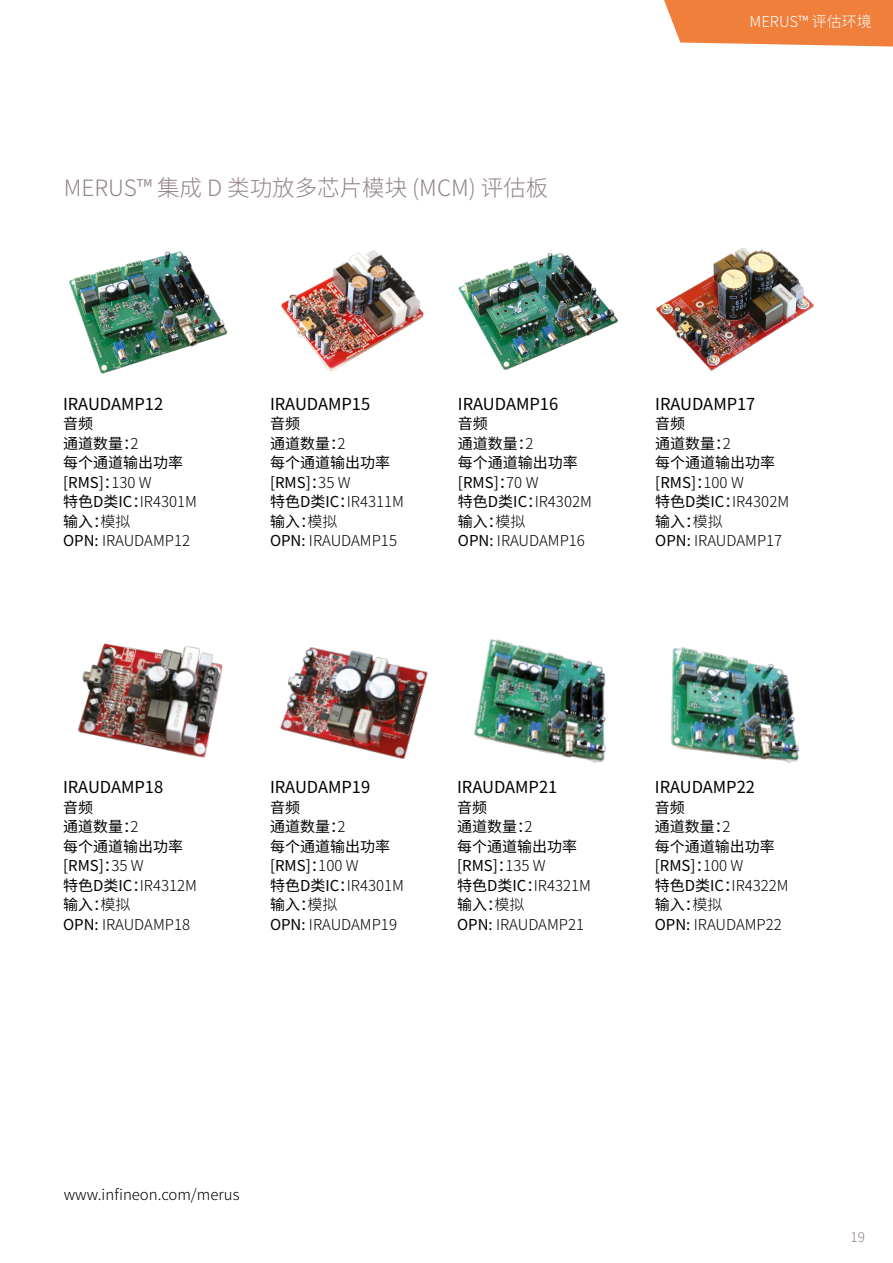
<style>
.page{position:relative;width:893px;height:1263px;background:#fff}
.page>*{position:absolute;margin:0;border:0;box-sizing:border-box;transform-origin:0 0}
.t1{font:300 22.5px "Source Han Sans SC";color:#938386}
.t2{font:16.5px "Source Han Sans SC";color:#000}
.t3{font:15px/19.5px "Source Han Sans SC";color:#000}
.t4{font:300 15px "Source Han Sans SC";color:#000}
.t5{font:300 15px "Source Han Sans SC";color:#fff}
.t6{font:300 13.5px "Source Han Sans SC";color:#938386}
.s1{font-weight:300}
</style>
<div class="page">
<img style="left:69px;top:251px;width:159px;height:123px">
<img style="left:281px;top:250px;width:143px;height:121px">
<img style="left:458px;top:253px;width:160px;height:117px">
<img style="left:656px;top:248px;width:158px;height:123px">
<img style="left:78px;top:643px;width:145px;height:115px">
<img style="left:280px;top:647px;width:148px;height:112px">
<img style="left:474px;top:639px;width:132px;height:124px">
<img style="left:670px;top:647px;width:130px;height:116px">
<svg style="left:664px;top:0;width:229px;height:47px;background:#f18a4d"></svg>
<h1 class="t1" style="left:64px;top:175px;width:486px">MERUS™ 集成 D 类功放多芯片模块 (MCM) 评估板</h1>
<p class="t5" style="left:749px;top:13px;width:124px">MERUS™ 评估环境</p>
<p class="t2" style="left:63px;top:394px;width:102px">IRAUDAMP12</p>
<p class="t3" style="left:63px;top:414px;width:135px">音频<br>通道数量：<span class="s1">2<br></span>每个通道输出功率[RMS]：<span class="s1">130 W<br></span>特色D类IC：<span class="s1">IR4301M</span>输入：<span class="s1">模拟<br></span>OPN: <span class="s1">IRAUDAMP12</span></p>
<p class="t2" style="left:270px;top:394px;width:102px">IRAUDAMP15</p>
<p class="t3" style="left:270px;top:414px;width:135px">音频<br>通道数量：<span class="s1">2<br></span>每个通道输出功率[RMS]：<span class="s1">35 W<br></span>特色D类IC：<span class="s1">IR4311M</span>输入：<span class="s1">模拟<br></span>OPN: <span class="s1">IRAUDAMP15</span></p>
<p class="t2" style="left:458px;top:394px;width:102px">IRAUDAMP16</p>
<p class="t3" style="left:458px;top:414px;width:135px">音频<br>通道数量：<span class="s1">2<br></span>每个通道输出功率[RMS]：<span class="s1">70 W<br></span>特色D类IC：<span class="s1">IR4302M</span>输入：<span class="s1">模拟<br></span>OPN: <span class="s1">IRAUDAMP16</span></p>
<p class="t2" style="left:655px;top:394px;width:102px">IRAUDAMP17</p>
<p class="t3" style="left:655px;top:414px;width:135px">音频<br>通道数量：<span class="s1">2<br></span>每个通道输出功率[RMS]：<span class="s1">100 W<br></span>特色D类IC：<span class="s1">IR4302M</span>输入：<span class="s1">模拟<br></span>OPN: <span class="s1">IRAUDAMP17</span></p>
<p class="t2" style="left:63px;top:778px;width:102px">IRAUDAMP18</p>
<p class="t3" style="left:63px;top:798px;width:135px">音频<br>通道数量：<span class="s1">2<br></span>每个通道输出功率[RMS]：<span class="s1">35 W<br></span>特色D类IC：<span class="s1">IR4312M</span>输入：<span class="s1">模拟<br></span>OPN: <span class="s1">IRAUDAMP18</span></p>
<p class="t2" style="left:270px;top:778px;width:102px">IRAUDAMP19</p>
<p class="t3" style="left:270px;top:798px;width:135px">音频<br>通道数量：<span class="s1">2<br></span>每个通道输出功率[RMS]：<span class="s1">100 W<br></span>特色D类IC：<span class="s1">IR4301M</span>输入：<span class="s1">模拟<br></span>OPN: <span class="s1">IRAUDAMP19</span></p>
<p class="t2" style="left:457px;top:778px;width:102px">IRAUDAMP21</p>
<p class="t3" style="left:457px;top:798px;width:135px">音频<br>通道数量：<span class="s1">2<br></span>每个通道输出功率[RMS]：<span class="s1">135 W<br></span>特色D类IC：<span class="s1">IR4321M</span>输入：<span class="s1">模拟<br></span>OPN: <span class="s1">IRAUDAMP21</span></p>
<p class="t2" style="left:655px;top:778px;width:102px">IRAUDAMP22</p>
<p class="t3" style="left:655px;top:798px;width:135px">音频<br>通道数量：<span class="s1">2<br></span>每个通道输出功率[RMS]：<span class="s1">100 W<br></span>特色D类IC：<span class="s1">IR4322M</span>输入：<span class="s1">模拟<br></span>OPN: <span class="s1">IRAUDAMP22</span></p>
<p class="t4" style="left:64px;top:1186px;width:177px">www.infineon.com/merus</p>
<p class="t6" style="left:850px;top:1229px;width:16px">19</p>
</div>
